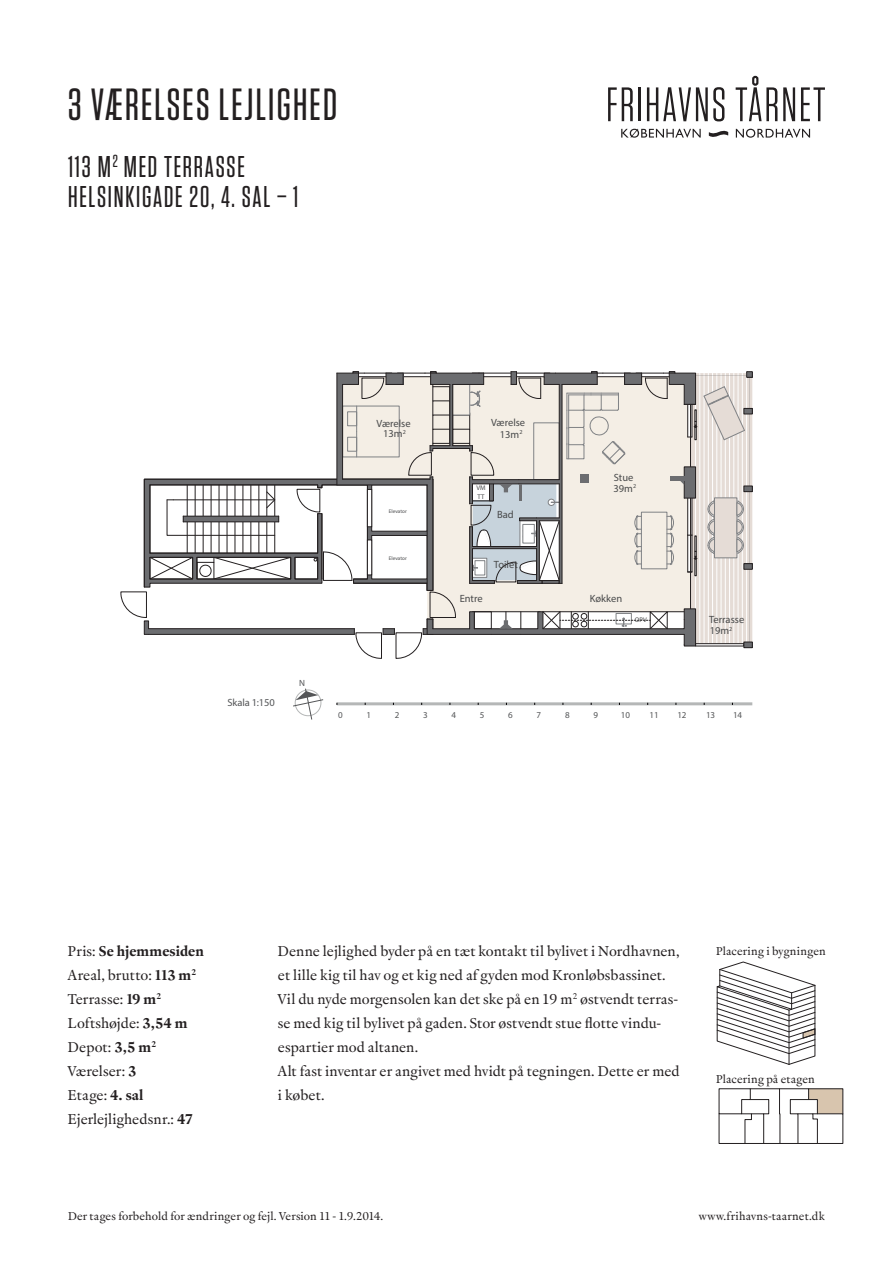
<style>
.page{position:relative;width:893px;height:1263px;background:#fff}
.page>*{position:absolute;margin:0;border:0;box-sizing:border-box;transform-origin:0 0}
.t1{font:500 45px "Tungsten Narrow";letter-spacing:.05em;color:#231f20}
.t2{font:500 30px/30px "Tungsten Narrow";letter-spacing:.06em;color:#231f20}
.t3{font:15px/24px "Rongel Roman Lining";letter-spacing:.005em;color:#231f20}
.t4{font:15px "Rongel Bold Lining";color:#231f20}
.t5{font:12px "Rongel Roman Lining";letter-spacing:.015em;color:#231f20}
.t6{font:100 10.5px/10.6px "Helvetica Neue LT";color:#48494a}
.t7{font:100 10.5px "Helvetica Neue LT";letter-spacing:-.015em;color:#545557}
.t8{font:100 9px "Helvetica Neue LT";letter-spacing:-.015em;color:#545557}
.t9{font:100 6.75px/8.1px "Helvetica Neue LT";color:#48494a}
.t10{font:100 5.25px "Helvetica Neue LT";color:#48494a}
.s1{font-family:"Rongel Roman Lining"}
.s2{font-family:"Rongel Bold Lining"}
</style>
<div class="page">
<svg style="left:608px;top:87px;width:25px;height:34px"></svg>
<hr style="left:638px;top:87px;width:3px;height:34px;background:#231f20">
<svg style="left:647px;top:87px;width:77px;height:34px"></svg>
<svg style="left:736px;top:87px;width:41px;height:34px"></svg>
<svg style="left:783px;top:87px;width:12px;height:34px"></svg>
<svg style="left:801px;top:87px;width:24px;height:34px"></svg>
<svg style="left:709px;top:130px;width:19px;height:7px"></svg>
<svg style="left:621px;top:129px;width:80px;height:9px"></svg>
<svg style="left:736px;top:129px;width:74px;height:9px"></svg>
<div style="left:752px;top:76px;width:6px;height:10px;border:2px solid #231f20;border-radius:2px"></div>
<svg style="left:293px;top:688px;width:31px;height:32px"></svg>
<hr style="left:337px;top:702px;width:415px;height:3px;background:#b5b7b7">
<svg style="left:121px;top:371px;width:631px;height:287px"></svg>
<svg style="left:716px;top:961px;width:100px;height:104px"></svg>
<svg style="left:718px;top:1088px;width:126px;height:56px"></svg>
<h1 class="t1" style="left:68px;top:82px;width:271px">3 VÆRELSES LEJLIGHED</h1>
<h2 class="t2" style="left:68px;top:152px;width:232px">113 M<sup>2</sup> MED TERRASSE<br>HELSINKIGADE 20, 4. SAL – 1</h2>
<p class="t7" style="left:227px;top:696px;width:49px">Skala 1:150</p>
<p class="t8" style="left:299px;top:678px;width:7px">N</p>
<p class="t6" style="left:377px;top:418px;width:36px">Værelse</p>
<p class="t6" style="left:491px;top:417px;width:36px">Værelse</p>
<p class="t6" style="left:383px;top:428px;width:24px">13m<sup>2</sup></p>
<p class="t6" style="left:500px;top:429px;width:24px">13m<sup>2</sup></p>
<p class="t9" style="left:476px;top:484px;width:11px">VM<br>TT</p>
<p class="t6" style="left:613px;top:472px;width:24px">Stue<br>39m<sup>2</sup></p>
<p class="t10" style="left:389px;top:508px;width:19px">Elevator</p>
<p class="t6" style="left:497px;top:509px;width:18px">Bad</p>
<p class="t10" style="left:389px;top:555px;width:19px">Elevator</p>
<p class="t6" style="left:494px;top:559px;width:25px">Toilet</p>
<p class="t6" style="left:460px;top:593px;width:25px">Entre</p>
<p class="t6" style="left:590px;top:593px;width:34px">Køkken</p>
<p class="t9" style="left:635px;top:616px;width:14px">OPV</p>
<p class="t6" style="left:709px;top:614px;width:37px">Terra se</p>
<p class="t6" style="left:707px;top:615px;width:36px">Værelse</p>
<p class="t6" style="left:710px;top:625px;width:24px">19m<sup>2</sup></p>
<p class="t6" style="left:714px;top:625px;width:24px">13m<sup>2</sup></p>
<p class="t8" style="left:338px;top:709px;width:6px">0</p>
<p class="t8" style="left:367px;top:709px;width:6px">1</p>
<p class="t8" style="left:395px;top:709px;width:6px">2</p>
<p class="t8" style="left:423px;top:709px;width:6px">3</p>
<p class="t8" style="left:452px;top:709px;width:6px">4</p>
<p class="t8" style="left:480px;top:709px;width:6px">5</p>
<p class="t8" style="left:508px;top:709px;width:6px">6</p>
<p class="t8" style="left:537px;top:709px;width:6px">7</p>
<p class="t8" style="left:565px;top:709px;width:6px">8</p>
<p class="t8" style="left:593px;top:709px;width:6px">9</p>
<p class="t8" style="left:621px;top:709px;width:11px">10</p>
<p class="t8" style="left:650px;top:709px;width:11px">11</p>
<p class="t8" style="left:677px;top:709px;width:11px">12</p>
<p class="t8" style="left:706px;top:709px;width:11px">13</p>
<p class="t8" style="left:733px;top:709px;width:11px">14</p>
<p class="t4" style="left:68px;top:942px;width:138px"><span class="s1">Pris:</span> Se hjemmesiden</p>
<p class="t3" style="left:68px;top:963px;width:130px">Areal, brutto: <span class="s2">113 m</span><sup>2<br></sup>Terrasse: <span class="s2">19 m</span><sup>2<br></sup>Loftshøjde: <span class="s2">3,54 m<br></span>Depot: <span class="s2">3,5 m</span><sup>2<br></sup>Værelser: <span class="s2">3<br></span>Etage: <span class="s2">4. sal<br></span>Ejerlejlighedsnr.: <span class="s2">47</span></p>
<p class="t3" style="left:278px;top:939px;width:403px">Denne lejlighed byder på en tæt kontakt til bylivet i Nordhavnen, et lille kig til hav og et kig ned af gyden mod Kronløbsbassinet.<br>Vil du nyde morgensolen kan det ske på en 19 m<sup>2</sup> østvendt terras&shy;se med kig til bylivet på gaden. Stor østvendt stue flotte vindu&shy;espartier mod altanen.<br>Alt fast inventar er angivet med hvidt på tegningen. Dette er med i købet.</p>
<p class="t5" style="left:716px;top:944px;width:111px">Placering i bygningen</p>
<p class="t5" style="left:716px;top:1072px;width:100px">Placering på etagen</p>
<p class="t5" style="left:68px;top:1209px;width:317px">Der tages forbehold for ændringer og fejl. Version 11 - 1.9.2014.</p>
<p class="t5" style="left:699px;top:1209px;width:128px">www.frihavns-taarnet.dk</p>
</div>
